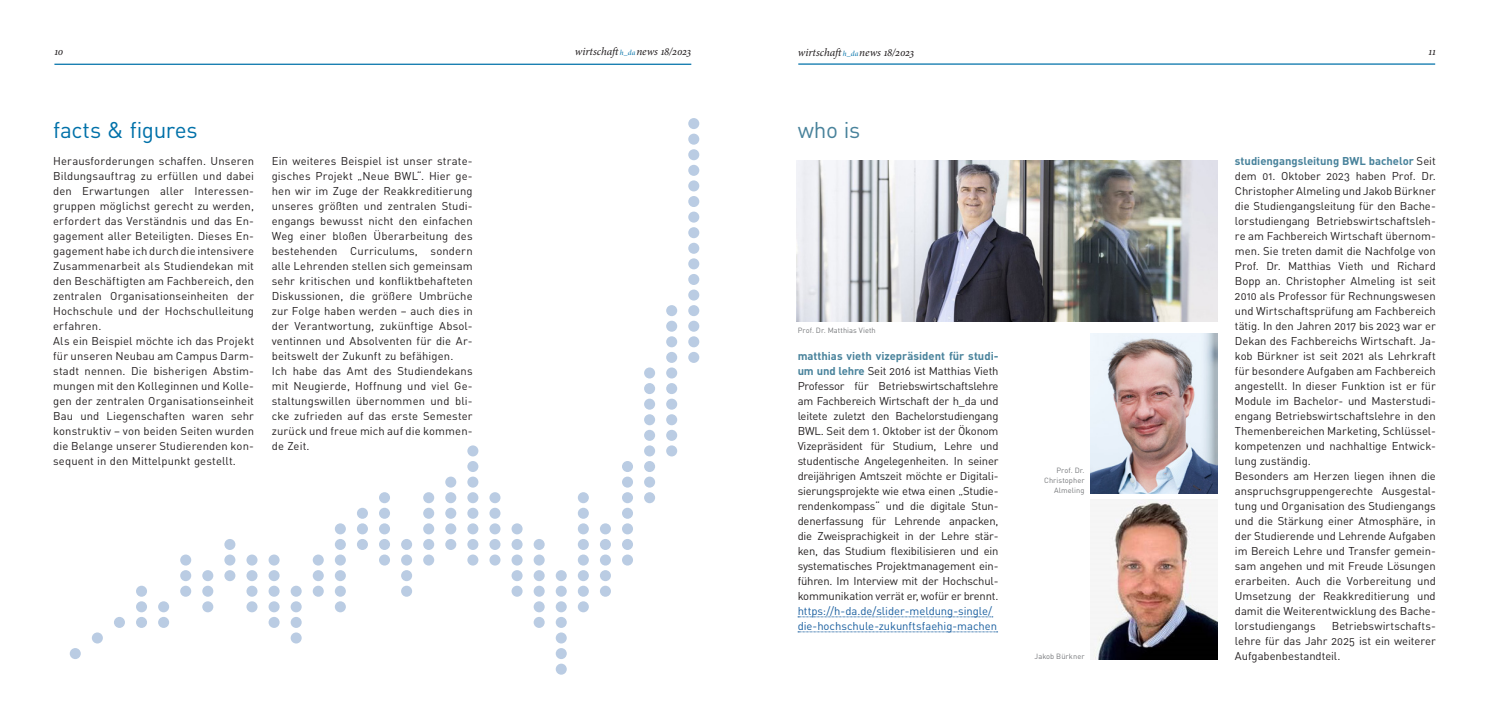
<style>
.page{position:relative;width:1489px;height:702px;background:#fff}
.page>*{position:absolute;margin:0;border:0;box-sizing:border-box;transform-origin:0 0}
.Überschrift_18_20{font:22.5px "DINOT";letter-spacing:-.015em;color:#0071a9}
.Überschrift_18_20-2{font:22.5px "DINOT";color:#48829b}
._0_Fließtext_Blocksa{font:11.25px/15px "DINOT";letter-spacing:-.015em;color:#231f20;text-align:justify}
.t1{font:italic 11.25px "Minion Pro";letter-spacing:-.005em;color:#231f20}
._0_Legende_Regular{font:7.5px/10px "DINOT";letter-spacing:.01em;color:#76787b;text-align:right}
.s1{font-size:7.5px;color:#0071a9}
.s2{font-weight:700;color:#48829b}
.s3{color:#175d9e}
</style>
<div class="page">
<hr style="left:54px;top:64px;width:637px;height:1px;background:#0071a9">
<hr style="left:798px;top:63px;width:636px;height:2px;background:#0071a9">
<svg style="left:798px;top:616px;width:194px;height:1px"></svg>
<svg style="left:798px;top:631px;width:199px;height:1px"></svg>
<img style="left:796px;top:161px;width:421px;height:160px">
<img style="left:1093px;top:500px;width:124px;height:159px">
<img style="left:1090px;top:333px;width:127px;height:160px">
<div style="left:555px;top:663px;width:11px;height:11px;background:#bacce3;border-radius:50%"></div>
<svg style="left:70px;top:305px;width:629px;height:354px"></svg>
<div style="left:688px;top:289px;width:11px;height:11px;background:#bacce3;border-radius:50%"></div>
<div style="left:688px;top:274px;width:11px;height:11px;background:#bacce3;border-radius:50%"></div>
<div style="left:688px;top:258px;width:11px;height:11px;background:#bacce3;border-radius:50%"></div>
<div style="left:688px;top:243px;width:11px;height:11px;background:#bacce3;border-radius:50%"></div>
<div style="left:688px;top:227px;width:11px;height:11px;background:#bacce3;border-radius:50%"></div>
<div style="left:688px;top:211px;width:11px;height:12px;background:#bacce3;border-radius:50%"></div>
<div style="left:688px;top:196px;width:11px;height:11px;background:#bacce3;border-radius:50%"></div>
<div style="left:688px;top:180px;width:11px;height:11px;background:#bacce3;border-radius:50%"></div>
<div style="left:688px;top:165px;width:11px;height:11px;background:#bacce3;border-radius:50%"></div>
<div style="left:688px;top:149px;width:11px;height:11px;background:#bacce3;border-radius:50%"></div>
<div style="left:688px;top:134px;width:11px;height:11px;background:#bacce3;border-radius:50%"></div>
<div style="left:688px;top:118px;width:11px;height:11px;background:#bacce3;border-radius:50%"></div>
<p class="t1" style="left:54px;top:44px;width:10px">10</p>
<p class="t1" style="left:574px;top:43px;width:118px">wirtschaft<span class="s1">h_da</span>news 18/2023</p>
<p class="t1" style="left:797px;top:45px;width:118px">wirtschaft<span class="s1">h_da</span>news 18/2023</p>
<p class="t1" style="left:1428px;top:44px;width:9px">11</p>
<p class="Überschrift_18_20" style="left:53px;top:114px;width:146px">facts &amp; figures</p>
<p class="_0_Fließtext_Blocksa" style="left:53px;top:153px;width:202px">Herausforderungen schaffen. Unseren Bildungsauftrag zu erfüllen und dabei den Erwartungen aller Interessen&shy;gruppen möglichst gerecht zu werden, erfordert das Verständnis und das En&shy;gagement aller Beteiligten. Dieses En&shy;gagement habe ich durch die intensivere Zusammenarbeit als Studiendekan mit den Beschäftigten am Fachbereich, den zentralen Organisationseinheiten der Hochschule und der Hochschulleitung erfahren.</p>
<p class="_0_Fließtext_Blocksa" style="left:53px;top:333px;width:202px">Als ein Beispiel möchte ich das Projekt für unseren Neubau am Campus Darm&shy;stadt nennen. Die bisherigen Abstim&shy;mungen mit den Kolleginnen und Kolle&shy;gen der zentralen Organisationseinheit Bau und Liegenschaften waren sehr konstruktiv – von beiden Seiten wurden die Belange unserer Studierenden kon&shy;sequent in den Mittelpunkt gestellt.</p>
<p class="_0_Fließtext_Blocksa" style="left:272px;top:153px;width:202px">Ein weiteres Beispiel ist unser strate&shy;gisches Projekt „Neue BWL“. Hier ge&shy;hen wir im Zuge der Reakkreditierung unseres größten und zentralen Studi&shy;engangs bewusst nicht den einfachen Weg einer bloßen Überarbeitung des bestehenden Curriculums, sondern alle Lehrenden stellen sich gemeinsam sehr kritischen und konfliktbehafteten Diskussionen, die größere Umbrüche zur Folge haben werden – auch dies in der Verantwortung, zukünftige Absol&shy;ventinnen und Absolventen für die Ar&shy;beitswelt der Zukunft zu befähigen.</p>
<p class="_0_Fließtext_Blocksa" style="left:272px;top:363px;width:202px">Ich habe das Amt des Studiendekans mit Neugierde, Hoffnung und viel Ge&shy;staltungswillen übernommen und bli&shy;cke zufrieden auf das erste Semester zurück und freue mich auf die kommen&shy;de Zeit.</p>
<p class="Überschrift_18_20-2" style="left:797px;top:114px;width:64px">who is</p>
<p class="_0_Legende_Regular" style="left:797px;top:325px;width:80px">Prof. Dr. Matthias Vieth</p>
<p class="_0_Fließtext_Blocksa" style="left:797px;top:348px;width:202px;text-align:left"><span class="s2">matthias vieth vizepräsident für studi&shy;um und lehre</span> Seit 2016 ist Matthias Vieth Professor für Betriebswirtschaftslehre am Fachbereich Wirtschaft der h_da und leitete zuletzt den Bachelorstudiengang BWL. Seit dem 1. Oktober ist der Ökonom Vizepräsident für Studium, Lehre und studentische Angelegenheiten. In seiner dreijährigen Amtszeit möchte er Digitali&shy;sierungsprojekte wie etwa einen „Studie&shy;rendenkompass“ und die digitale Stun&shy;denerfassung für Lehrende anpacken, die Zweisprachigkeit in der Lehre stär&shy;ken, das Studium flexibilisieren und ein systematisches Projektmanagement ein&shy;führen. Im Interview mit der Hochschul&shy;kommunikation verrät er, wofür er brennt. <span class="s3">https://h-da.de/slider-meldung-single/ die-hochschule-zukunftsfaehig-machen</span></p>
<p class="_0_Legende_Regular" style="left:1056px;top:465px;width:30px">Prof. Dr.</p>
<p class="_0_Legende_Regular" style="left:1044px;top:475px;width:42px">Christopher<br>Almeling</p>
<p class="_0_Legende_Regular" style="left:1034px;top:651px;width:51px">Jakob Bürkner</p>
<p class="_0_Fließtext_Blocksa" style="left:1234px;top:153px;width:202px"><span class="s2">studiengangsleitung BWL bachelor</span> Seit dem 01. Oktober 2023 haben Prof. Dr.<br>Christopher Almeling und Jakob Bürkner die Studiengangsleitung für den Bache&shy;lorstudiengang Betriebswirtschaftsleh&shy;re am Fachbereich Wirtschaft übernom&shy;men. Sie treten damit die Nachfolge von Prof. Dr. Matthias Vieth und Richard Bopp an. Christopher Almeling ist seit 2010 als Professor für Rechnungswesen und Wirtschaftsprüfung am Fachbereich tätig. In den Jahren 2017 bis 2023 war er Dekan des Fachbereichs Wirtschaft. Ja&shy;kob Bürkner ist seit 2021 als Lehrkraft für besondere Aufgaben am Fachbereich angestellt. In dieser Funktion ist er für Module im Bachelor- und Masterstudi&shy;engang Betriebswirtschaftslehre in den Themenbereichen Marketing, Schlüssel&shy;kompetenzen und nachhaltige Entwick&shy;lung zuständig.</p>
<p class="_0_Fließtext_Blocksa" style="left:1234px;top:468px;width:202px">Besonders am Herzen liegen ihnen die anspruchsgruppengerechte Ausgestal&shy;tung und Organisation des Studiengangs und die Stärkung einer Atmosphäre, in der Studierende und Lehrende Aufgaben im Bereich Lehre und Transfer gemein&shy;sam angehen und mit Freude Lösungen erarbeiten. Auch die Vorbereitung und Umsetzung der Reakkreditierung und damit die Weiterentwicklung des Bache&shy;lorstudiengangs</p>
<p class="_0_Fließtext_Blocksa" style="left:1234px;top:618px;width:202px;text-indent:97px">Betriebswirtschafts&shy;lehre für das Jahr 2025 ist ein weiterer Aufgabenbestandteil.</p>
</div>
